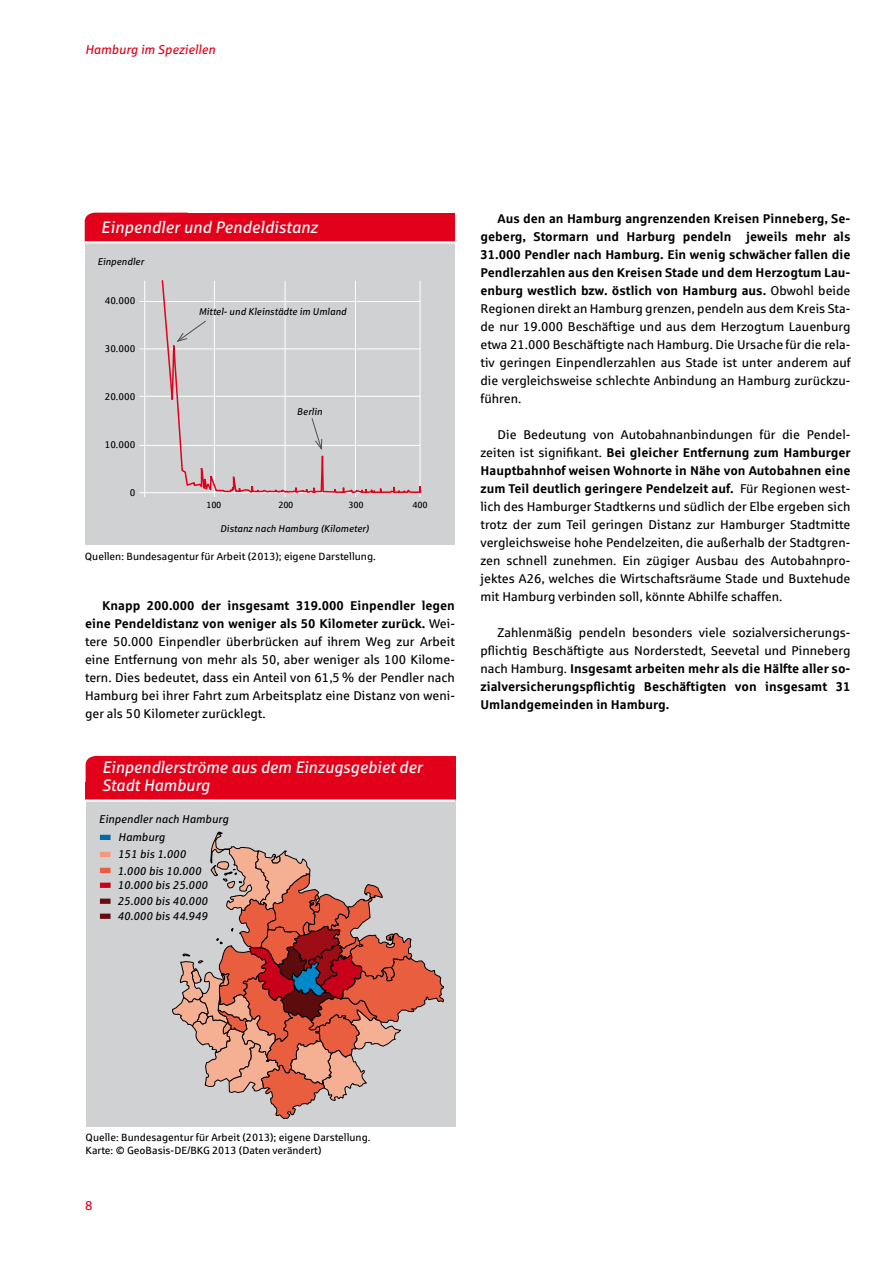
<style>
.page{position:relative;width:893px;height:1263px;background:#fff}
.page>*{position:absolute;margin:0;border:0;box-sizing:border-box;transform-origin:0 0}
.t1{font:italic 16.5px/18px "Sparkasse Rg";letter-spacing:-.005em;color:#fff}
.t2{font:12.75px/18px "Sparkasse Rg";color:#000;text-align:justify}
.t3{font:italic 12.75px "Sparkasse Rg";color:#e2001a}
.t4{font:12.75px "Sparkasse Rg";color:#e2001a}
.t5{font:italic 11.25px/16px "Sparkasse Rg";color:#000}
.t6{font:10.5px/13.5px "Sparkasse Rg";color:#000}
.t7{font:italic 9.75px "Sparkasse Rg";color:#000}
.t8{font:9.75px "Sparkasse Rg";color:#000}
.t9{font:9px "Sparkasse Rg";letter-spacing:-.03em;color:#000}
.s1{font-weight:700}
</style>
<div class="page">
<div style="left:86px;top:800px;width:369px;height:326px;background:#d0d1d2"></div>
<div style="left:86px;top:756px;width:86px;height:26px;background:#e2001a"></div>
<div style="left:172px;top:756px;width:284px;height:44px;background:#e2001a"></div>
<div style="left:86px;top:782px;width:179px;height:18px;background:#e2001a"></div>
<hr style="left:85px;top:799px;width:370px;height:3px;background:#fff">
<svg style="left:172px;top:832px;width:272px;height:287px"></svg>
<div style="left:100px;top:852px;width:11px;height:5px;background:#f29a79"></div>
<div style="left:100px;top:868px;width:11px;height:5px;background:#e95e3f"></div>
<div style="left:100px;top:883px;width:11px;height:5px;background:#c90019"></div>
<div style="left:100px;top:898px;width:11px;height:6px;background:#650d0e"></div>
<div style="left:100px;top:835px;width:11px;height:5px;background:#006aa7"></div>
<div style="left:100px;top:914px;width:11px;height:5px;background:#650d0e"></div>
<div style="left:85px;top:241px;width:370px;height:304px;background:#d0d1d2"></div>
<div style="left:85px;top:213px;width:86px;height:28px;background:#e2001a"></div>
<div style="left:171px;top:213px;width:284px;height:29px;background:#e2001a"></div>
<hr style="left:139px;top:492px;width:282px;height:1px;background:#fff">
<hr style="left:139px;top:445px;width:281px;height:1px;background:#fff">
<hr style="left:139px;top:348px;width:281px;height:1px;background:#fff">
<hr style="left:139px;top:396px;width:281px;height:1px;background:#fff">
<hr style="left:139px;top:301px;width:281px;height:1px;background:#fff">
<hr style="left:85px;top:241px;width:370px;height:2px;background:#fff">
<hr style="left:144px;top:281px;width:1px;height:216px;background:#fff">
<svg style="left:161px;top:280px;width:261px;height:217px"></svg>
<svg style="left:176px;top:320px;width:31px;height:22px"></svg>
<svg style="left:311px;top:417px;width:12px;height:34px"></svg>
<p class="t3" style="left:85px;top:41px;width:132px">Hamburg im Speziellen</p>
<p class="t1" style="left:101px;top:217px;width:218px">Einpendler und Pendeldistanz</p>
<p class="t7" style="left:97px;top:256px;width:48px">Einpendler</p>
<p class="t8" style="left:105px;top:295px;width:32px">40.000</p>
<p class="t8" style="left:105px;top:343px;width:32px">30.000</p>
<p class="t8" style="left:105px;top:391px;width:32px">20.000</p>
<p class="t8" style="left:105px;top:439px;width:32px">10.000</p>
<p class="t8" style="left:130px;top:487px;width:7px">0</p>
<p class="t7" style="left:199px;top:305px;width:149px">Mittel- und Kleinstädte im Umland</p>
<p class="t7" style="left:297px;top:405px;width:27px">Berlin</p>
<p class="t9" style="left:206px;top:500px;width:17px">100</p>
<p class="t9" style="left:278px;top:500px;width:17px">200</p>
<p class="t9" style="left:348px;top:500px;width:17px">300</p>
<p class="t7" style="left:220px;top:522px;width:150px">Distanz nach Hamburg (Kilometer)</p>
<p class="t6" style="left:85px;top:549px;width:292px">Quellen: Bundesagentur für Arbeit (2013); eigene Darstellung.</p>
<p class="t9" style="left:413px;top:500px;width:17px">400</p>
<p class="t2" style="left:85px;top:597px;width:371px;text-indent:17px"><span class="s1">Knapp 200.000 der insgesamt 319.000 Einpendler legen eine Pendeldistanz von weniger als 50 Kilometer zurück.</span> Wei&shy;tere 50.000 Einpendler überbrücken auf ihrem Weg zur Arbeit eine Entfernung von mehr als 50, aber weniger als 100 Kilome&shy;tern. Dies bedeutet, dass ein Anteil von 61,5 % der Pendler nach Hamburg bei ihrer Fahrt zum Arbeitsplatz eine Distanz von weni&shy;ger als 50 Kilometer zurücklegt.</p>
<p class="t1" style="left:102px;top:758px;width:322px">Einpendlerströme aus dem Einzugsgebiet der<br>Stadt Hamburg</p>
<p class="t5" style="left:99px;top:810px;width:131px">Einpendler nach Hamburg</p>
<p class="t5" style="left:117px;top:846px;width:85px">151 bis 1.000<br>1.000 bis 10.000</p>
<p class="t5" style="left:117px;top:877px;width:92px">10.000 bis 25.000<br>25.000 bis 40.000</p>
<p class="t5" style="left:118px;top:829px;width:48px">Hamburg</p>
<p class="t5" style="left:117px;top:908px;width:92px">40.000 bis 44.949</p>
<p class="t2" style="left:480px;top:210px;width:372px;text-indent:17px"><span class="s1">Aus den an Hamburg angrenzenden Kreisen Pinneberg, Se&shy;geberg, Stormarn und Harburg pendeln jeweils mehr als 31.000 Pendler nach Hamburg. Ein wenig schwächer fallen die Pendlerzahlen aus den Kreisen Stade und dem Herzogtum Lau&shy;enburg westlich bzw. östlich von Hamburg aus.</span> Obwohl beide Regionen direkt an Hamburg grenzen, pendeln aus dem Kreis Sta&shy;de nur 19.000 Beschäftige und aus dem Herzogtum Lauenburg etwa 21.000 Beschäftigte nach Hamburg. Die Ursache für die rela&shy;tiv geringen Einpendlerzahlen aus Stade ist unter anderem auf die vergleichsweise schlechte Anbindung an Hamburg zurückzu&shy;führen.</p>
<p class="t2" style="left:480px;top:426px;width:372px;text-indent:17px">Die Bedeutung von Autobahnanbindungen für die Pendel&shy;zeiten ist signifikant. <span class="s1">Bei gleicher Entfernung zum Hamburger Hauptbahnhof weisen Wohnorte in Nähe von Autobahnen eine zum Teil deutlich geringere Pendelzeit auf.</span> Für Regionen west&shy;lich des Hamburger Stadtkerns und südlich der Elbe ergeben sich trotz der zum Teil geringen Distanz zur Hamburger Stadtmitte vergleichsweise hohe Pendelzeiten, die außerhalb der Stadtgren&shy;zen schnell zunehmen. Ein zügiger Ausbau des Autobahnpro&shy;jektes A26, welches die Wirtschaftsräume Stade und Buxtehude mit Hamburg verbinden soll, könnte Abhilfe schaffen.</p>
<p class="t2" style="left:480px;top:624px;width:371px;text-indent:17px">Zahlenmäßig pendeln besonders viele sozialversicherungs&shy;pflichtig Beschäftigte aus Norderstedt, Seevetal und Pinneberg nach Hamburg. <span class="s1">Insgesamt arbeiten mehr als die Hälfte aller so&shy;zialversicherungspflichtig Beschäftigten von insgesamt 31<br>Umlandgemeinden in Hamburg.</span></p>
<p class="t6" style="left:86px;top:1130px;width:286px">Quelle: Bundesagentur für Arbeit (2013); eigene Darstellung.<br>Karte: © GeoBasis-DE/BKG 2013 (Daten verändert)</p>
<p class="t4" style="left:85px;top:1198px;width:9px">8</p>
</div>
